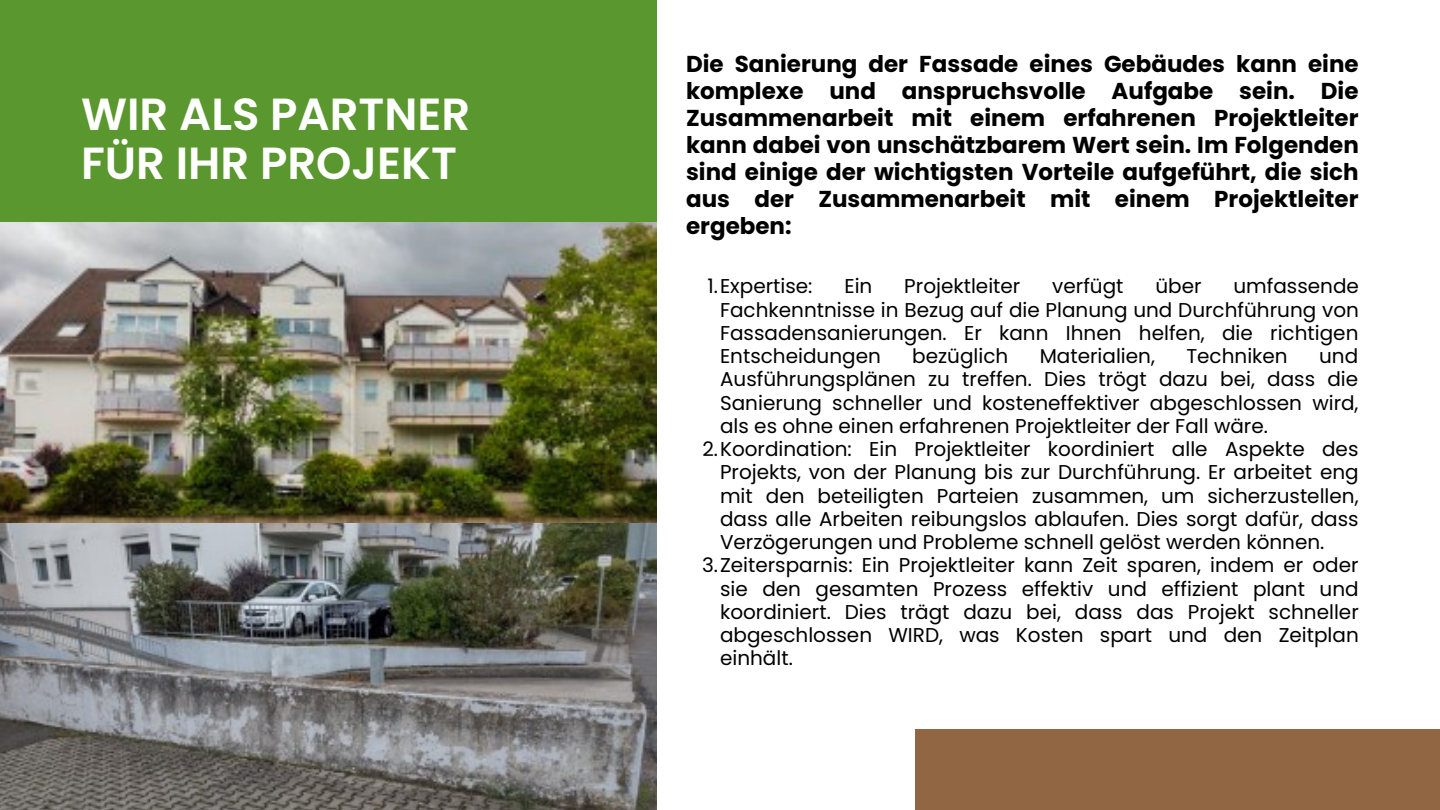
<style>
.page{position:relative;width:1440px;height:810px;background:#fff}
.page>*{position:absolute;margin:0;border:0;box-sizing:border-box;transform-origin:0 0}
.t1{font:600 45px/49.5px "Poppins";color:#fff}
.t2{font:700 23px/27px "Poppins";color:#000;text-align:justify}
.t3{font:20px/23.2px "Poppins";color:#000;text-align:justify}
</style>
<div class="page">
<div style="left:0;top:0;width:656px;height:223px;background:#5a972e"></div>
<div style="left:915px;top:729px;width:525px;height:81px;background:#916642"></div>
<img style="left:0;top:223px;width:656px;height:587px">
<h1 class="t1" style="left:81px;top:89px;width:391px">WIR ALS PARTNER<br>FÜR IHR PROJEKT</h1>
<p class="t2" style="left:686px;top:51px;width:674px">Die Sanierung der Fassade eines Gebäudes kann eine komplexe und anspruchsvolle Aufgabe sein. Die Zusammenarbeit mit einem erfahrenen Projektleiter kann dabei von unschätzbarem Wert sein. Im Folgenden sind einige der wichtigsten Vorteile aufgeführt, die sich aus der Zusammenarbeit mit einem Projektleiter ergeben:</p>
<p class="t3" style="left:707px;top:275px;width:107px">1.Expertise:</p>
<p class="t3" style="left:844px;top:275px;width:29px">Ein</p>
<p class="t3" style="left:904px;top:275px;width:118px">Projektleiter</p>
<p class="t3" style="left:1052px;top:275px;width:73px">verfügt</p>
<p class="t3" style="left:1155px;top:275px;width:48px">über</p>
<p class="t3" style="left:720px;top:275px;width:640px;text-indent:513px">umfassende Fachkenntnisse in Bezug auf die Planung und Durchführung von Fassadensanierungen. Er kann Ihnen helfen, die richtigen Entscheidungen</p>
<p class="t3" style="left:912px;top:345px;width:98px">bezüglich</p>
<p class="t3" style="left:1040px;top:345px;width:117px">Materialien,</p>
<p class="t3" style="left:1186px;top:345px;width:103px">Techniken</p>
<p class="t3" style="left:1319px;top:345px;width:41px">und</p>
<p class="t3" style="left:720px;top:368px;width:640px">Ausführungsplänen zu treffen. Dies trögt dazu bei, dass die</p>
<p class="t3" style="left:720px;top:391px;width:640px">Sanierung schneller und kosteneffektiver abgeschlossen wird,</p>
<p class="t3" style="left:720px;top:414px;width:549px">als es ohne einen erfahrenen Projektleiter der Fall wäre.</p>
<p class="t3" style="left:702px;top:438px;width:658px">2.Koordination: Ein Projektleiter koordiniert alle Aspekte des</p>
<p class="t3" style="left:720px;top:461px;width:640px">Projekts, von der Planung bis zur Durchführung. Er arbeitet eng</p>
<p class="t3" style="left:720px;top:484px;width:640px">mit den beteiligten Parteien zusammen, um sicherzustellen,</p>
<p class="t3" style="left:720px;top:507px;width:640px">dass alle Arbeiten reibungslos ablaufen. Dies sorgt dafür, dass</p>
<p class="t3" style="left:720px;top:531px;width:606px">Verzögerungen und Probleme schnell gelöst werden können.</p>
<p class="t3" style="left:702px;top:554px;width:658px">3.Zeitersparnis: Ein Projektleiter kann Zeit sparen, indem er oder</p>
<p class="t3" style="left:720px;top:577px;width:640px">sie den gesamten Prozess effektiv und effizient plant und</p>
<p class="t3" style="left:720px;top:600px;width:640px">koordiniert. Dies trägt dazu bei, dass das Projekt schneller</p>
<p class="t3" style="left:720px;top:624px;width:640px">abgeschlossen WIRD, was Kosten spart und den Zeitplan</p>
<p class="t3" style="left:720px;top:647px;width:74px">einhält.</p>
</div>
